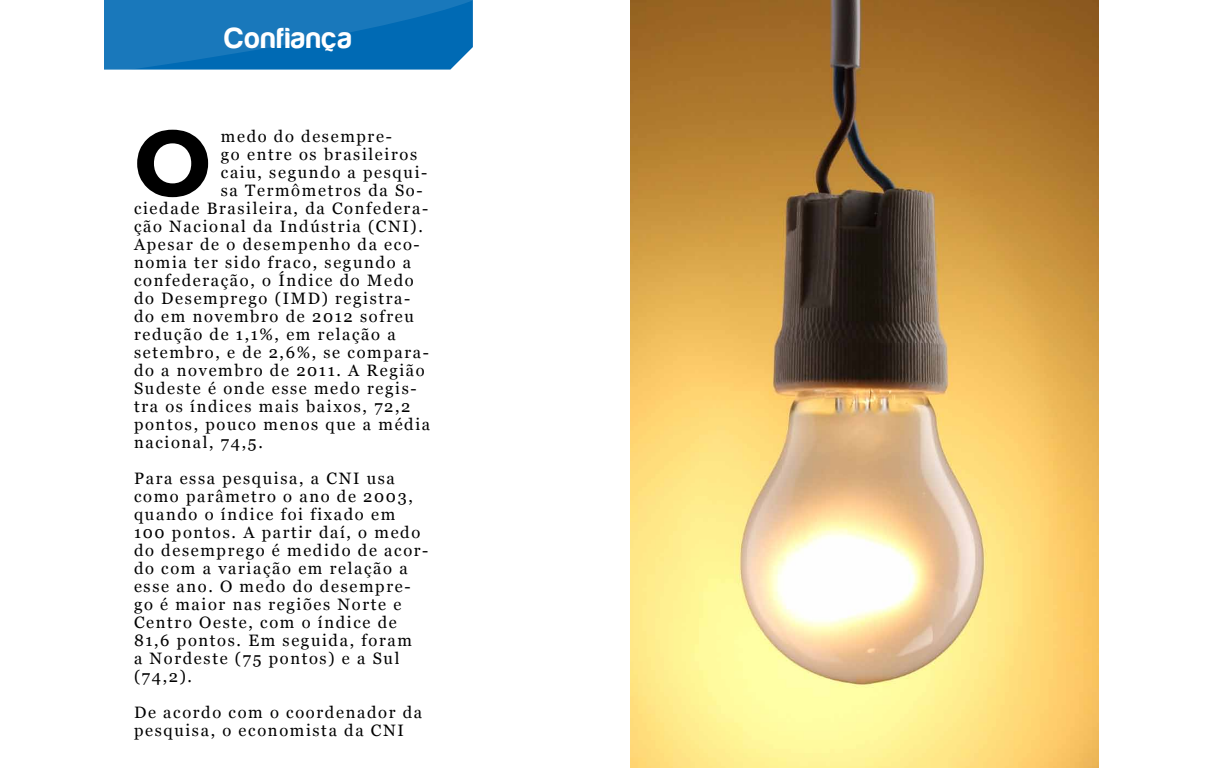
<style>
.page{position:relative;width:1232px;height:768px;background:#fff}
.page>*{position:absolute;margin:0;border:0;box-sizing:border-box;transform-origin:0 0}
.t1{font:700 95.6px "Humanist 521 BT";color:#000}
.t2{font:30px "Harabara";color:#fff}
.t3{font:16.5px/18px "Georgia";letter-spacing:.1em;color:#000}
</style>
<div class="page">
<svg style="left:104px;top:0;width:369px;height:70px"></svg>
<img style="left:630px;top:0;width:468px;height:768px">
<h2 class="t2" style="left:225px;top:22px;width:128px">Confiança</h2>
<h1 class="t1" style="left:134px;top:104px;width:72px">O</h1>
<p class="t3" style="left:221px;top:127px;width:172px">medo do desempre-</p>
<p class="t3" style="left:221px;top:145px;width:198px">go entre os brasileiros</p>
<p class="t3" style="left:221px;top:163px;width:208px">caiu, segundo a pesqui-</p>
<p class="t3" style="left:221px;top:181px;width:203px">sa Termômetros da So-</p>
<p class="t3" style="left:134px;top:199px;width:296px">ciedade Brasileira, da Confedera-</p>
<p class="t3" style="left:134px;top:217px;width:290px">ção Nacional da Indústria (CNI).</p>
<p class="t3" style="left:134px;top:235px;width:287px">Apesar de o desempenho da eco-</p>
<p class="t3" style="left:134px;top:253px;width:279px">nomia ter sido fraco, segundo a</p>
<p class="t3" style="left:134px;top:271px;width:281px">confederação, o Índice do Medo</p>
<p class="t3" style="left:134px;top:289px;width:278px">do Desemprego (IMD) registra-</p>
<p class="t3" style="left:134px;top:307px;width:281px">do em novembro de 2012 sofreu</p>
<p class="t3" style="left:134px;top:325px;width:263px">redução de 1,1%, em relação a</p>
<p class="t3" style="left:134px;top:343px;width:297px">setembro, e de 2,6%, se compara-</p>
<p class="t3" style="left:134px;top:361px;width:292px">do a novembro de 2011. A Região</p>
<p class="t3" style="left:134px;top:379px;width:284px">Sudeste é onde esse medo regis-</p>
<p class="t3" style="left:134px;top:397px;width:278px">tra os índices mais baixos, 72,2</p>
<p class="t3" style="left:134px;top:415px;width:298px">pontos, pouco menos que a média</p>
<p class="t3" style="left:134px;top:433px;width:130px">nacional, 74,5.</p>
<p class="t3" style="left:134px;top:469px;width:296px">Para essa pesquisa, a CNI usa como parâmetro o ano de 2003, quando o índice foi fixado em<br>100 pontos. A partir daí, o medo do desemprego é medido de acor&shy;do com a variação em relação a esse ano. O medo do desempre&shy;go é maior nas regiões Norte e<br>Centro Oeste, com o índice de<br>81,6 pontos. Em seguida, foram<br>a Nordeste (75 pontos) e a Sul (74,2).</p>
<p class="t3" style="left:134px;top:703px;width:290px">De acordo com o coordenador da pesquisa, o economista da CNI</p>
</div>
